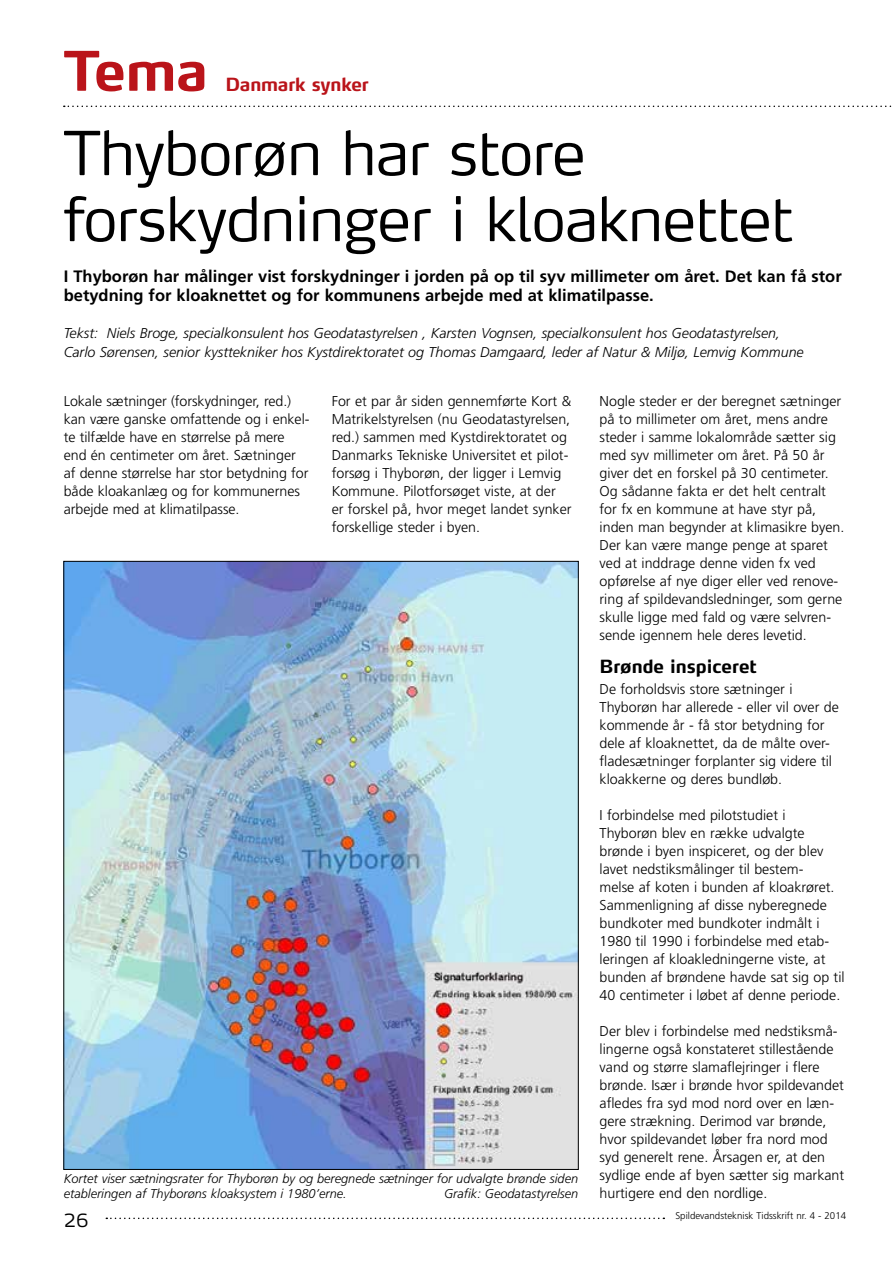
<style>
.page{position:relative;width:893px;height:1263px;background:#fff}
.page>*{position:absolute;margin:0;border:0;box-sizing:border-box;transform-origin:0 0}
.t1{font:300 60px/66px "Max TF";letter-spacing:-.005em;color:#000}
.t2{font:700 54px "Max TF";color:#ba141a}
.t3{font:700 18px "Max TF";color:#000}
.t4{font:700 18px "Max TF";letter-spacing:-.005em;color:#ba141a}
.t5{font:300 18px "Max TF";color:#000}
.t6{font:700 16.5px/19.5px "Frutiger LT";color:#000}
.t7{font:300 14.25px/18px "Frutiger LT";color:#000}
.t8{font:italic 300 14.25px/19.5px "Frutiger LT";color:#000}
.t9{font:italic 300 12.75px/15px "Frutiger LT";color:#000}
.t10{font:300 9.75px "Frutiger LT";color:#000}
</style>
<div class="page">
<svg style="left:106px;top:1217px;width:558px;height:2px"></svg>
<svg style="left:64px;top:106px;width:828px;height:1px"></svg>
<img style="left:65px;top:563px;width:512px;height:605px">
<h2 class="t2" style="left:64px;top:37px;width:145px">Tema</h2>
<p class="t4" style="left:225px;top:73px;width:145px">Danmark synker</p>
<h1 class="t1" style="left:64px;top:119px;width:731px">Thyborøn har store forskydninger i kloaknettet</h1>
<p class="t6" style="left:64px;top:267px;width:779px">I Thyborøn har målinger vist forskydninger i jorden på op til syv millimeter om året. Det kan få stor betydning for kloaknettet og for kommunens arbejde med at klimatilpasse.</p>
<p class="t8" style="left:64px;top:323px;width:741px">Tekst: Niels Broge, specialkonsulent hos Geodatastyrelsen , Karsten Vognsen, specialkonsulent hos Geodatastyrelsen,<br>Carlo Sørensen, senior kysttekniker hos Kystdirektoratet og Thomas Damgaard, leder af Natur &amp; Miljø, Lemvig Kommune</p>
<p class="t7" style="left:64px;top:392px;width:247px">Lokale sætninger (forskydninger, red.) kan være ganske omfattende og i enkel&shy;te tilfælde have en størrelse på mere end én centimeter om året. Sætninger af denne størrelse har stor betydning for både kloakanlæg og for kommunernes arbejde med at klimatilpasse.</p>
<p class="t7" style="left:332px;top:392px;width:241px">For et par år siden gennemførte Kort &amp; Matrikelstyrelsen (nu Geodatastyrelsen, red.) sammen med Kystdirektoratet og Danmarks Tekniske Universitet et pilot&shy;forsøg i Thyborøn, der ligger i Lemvig Kommune. Pilotforsøget viste, at der<br>er forskel på, hvor meget landet synker forskellige steder i byen.</p>
<p class="t7" style="left:600px;top:392px;width:246px">Nogle steder er der beregnet sætninger på to millimeter om året, mens andre steder i samme lokalområde sætter sig med syv millimeter om året. På 50 år giver det en forskel på 30 centimeter.<br>Og sådanne fakta er det helt centralt for fx en kommune at have styr på, inden man begynder at klimasikre byen.<br>Der kan være mange penge at sparet ved at inddrage denne viden fx ved opførelse af nye diger eller ved renove&shy;ring af spildevandsledninger, som gerne skulle ligge med fald og være selvren&shy;sende igennem hele deres levetid.</p>
<p class="t3" style="left:600px;top:655px;width:159px">Brønde inspiceret</p>
<p class="t7" style="left:600px;top:680px;width:241px">De forholdsvis store sætninger i Thyborøn har allerede - eller vil over de kommende år - få stor betydning for dele af kloaknettet, da de målte over&shy;fladesætninger forplanter sig videre til kloakkerne og deres bundløb.</p>
<p class="t7" style="left:600px;top:806px;width:247px">I forbindelse med pilotstudiet i Thyborøn blev en række udvalgte brønde i byen inspiceret, og der blev lavet nedstiksmålinger til bestem-<br>melse af koten i bunden af kloakrøret.<br>Sammenligning af disse nyberegnede bundkoter med bundkoter indmålt i 1980 til 1990 i forbindelse med etab&shy;leringen af kloakledningerne viste, at bunden af brøndene havde sat sig op til 40 centimeter i løbet af denne periode.</p>
<p class="t7" style="left:600px;top:1022px;width:246px">Der blev i forbindelse med nedstiksmå&shy;lingerne også konstateret stillestående vand og større slamaflejringer i flere brønde. Især i brønde hvor spildevandet afledes fra syd mod nord over en læn&shy;gere strækning. Derimod var brønde, hvor spildevandet løber fra nord mod syd generelt rene. Årsagen er, at den sydlige ende af byen sætter sig markant hurtigere end den nordlige.</p>
<p class="t9" style="left:64px;top:1171px;width:516px">Kortet viser sætningsrater for Thyborøn by og beregnede sætninger for udvalgte brønde siden etableringen af Thyborøns kloaksystem i 1980’erne.</p>
<p class="t9" style="left:444px;top:1186px;width:136px">Grafik: Geodatastyrelsen</p>
<p class="t5" style="left:64px;top:1209px;width:26px">26</p>
<p class="t10" style="left:675px;top:1210px;width:172px">Spildevandsteknisk Tidsskrift nr. 4 - 2014</p>
</div>
